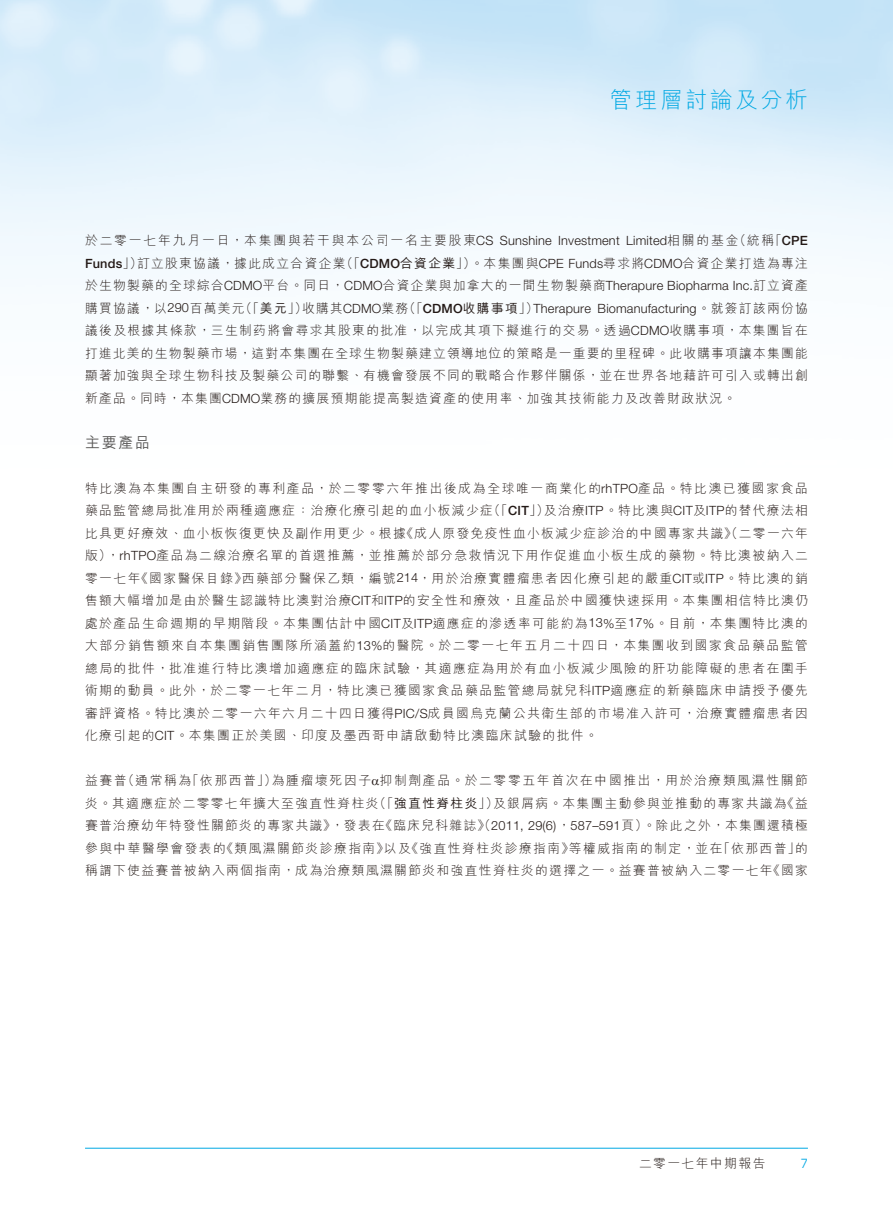
<style>
.page{position:relative;width:893px;height:1212px;background:#fff}
.page>*{position:absolute;margin:0;border:0;box-sizing:border-box;transform-origin:0 0}
.t1{font:300 22.5px "M Hei HK";letter-spacing:.115em;color:#00a8e3}
.t2{font:500 15px "M Hei HK";color:#595857}
.t3{font:300 12.75px/22.5px "M Hei HK";letter-spacing:.105em;color:#231916;text-align:justify}
.t4{font:300 12.75px "Helvetica Neue";letter-spacing:.015em;color:#231916}
.t5{font:condensed 12.75px "Eurostile";color:#00a8e3}
.s1{font-family:"Helvetica Neue"}
.s2{font-family:"Helvetica Neue";font-weight:500}
.s3{font-weight:500}
.s4{font-family:"M Hei HK"}
.s5{font-family:"M Hei HK";font-weight:500}
</style>
<div class="page">
<hr style="left:85px;top:1148px;width:723px;height:1px;background:#00a8e3">
<h1 class="t1" style="left:610px;top:84px;width:199px">管理層討論及分析</h1>
<p class="t3" style="left:85px;top:229px;width:724px">於二零一七年九月一日，本集團與若干與本公司一名主要股東<span class="s1">CS Sunshine Investment Limited</span>相關的基金（統稱「<span class="s2">CPE Funds</span>」）訂立股東協議，據此成立合資企業（「<span class="s2">CDMO</span><span class="s3">合資企業</span>」）。本集團與<span class="s1">CPE Funds</span>尋求將<span class="s1">CDMO</span>合資企業打造為專注於生物製藥的全球綜合<span class="s1">CDMO</span>平台。同日，<span class="s1">CDMO</span>合資企業與加拿大的一間生物製藥商<span class="s1">Therapure Biopharma Inc.</span>訂立資產</p>
<p class="t4" style="left:85px;top:300px;width:724px"><span class="s4">購買協議，以</span>290<span class="s4">百萬美元（「</span><span class="s5">美元</span><span class="s4">」）收購其</span>CDMO<span class="s4">業務（「</span><span class="s3">CDMO</span><span class="s5">收購事項</span><span class="s4">」）</span>Therapure Biomanufacturing<span class="s4">。就簽訂該兩份協</span></p>
<p class="t3" style="left:85px;top:319px;width:724px">議後及根據其條款，三生制药將會尋求其股東的批准，以完成其項下擬進行的交易。透過<span class="s1">CDMO</span>收購事項，本集團旨在打進北美的生物製藥市場，這對本集團在全球生物製藥建立領導地位的策略是一重要的里程碑。此收購事項讓本集團能顯著加強與全球生物科技及製藥公司的聯繫、有機會發展不同的戰略合作夥伴關係，並在世界各地藉許可引入或轉出創新產品。同時，本集團<span class="s1">CDMO</span>業務的擴展預期能提高製造資產的使用率、加強其技術能力及改善財政狀況。</p>
<p class="t2" style="left:85px;top:431px;width:67px">主要產品</p>
<p class="t3" style="left:85px;top:476px;width:724px">特比澳為本集團自主研發的專利產品，於二零零六年推出後成為全球唯一商業化的<span class="s1">rhTPO</span>產品。特比澳已獲國家食品藥品監管總局批准用於兩種適應症：治療化療引起的血小板減少症（「<span class="s2">CIT</span>」）及治療<span class="s1">ITP</span>。特比澳與<span class="s1">CIT</span>及<span class="s1">ITP</span>的替代療法相比具更好療效、血小板恢復更快及副作用更少。根據《成人原發免疫性血小板減少症診治的中國專家共識》（二零一六年版），<span class="s1">rhTPO</span>產品為二線治療名單的首選推薦，並推薦於部分急救情況下用作促進血小板生成的藥物。特比澳被納入二零一七年《國家醫保目錄》西藥部分醫保乙類，編號<span class="s1">214</span>，用於治療實體瘤患者因化療引起的嚴重<span class="s1">CIT</span>或<span class="s1">ITP</span>。特比澳的銷售額大幅增加是由於醫生認識特比澳對治療<span class="s1">CIT</span>和<span class="s1">ITP</span>的安全性和療效，且產品於中國獲快速採用。本集團相信特比澳仍處於產品生命週期的早期階段。本集團估計中國<span class="s1">CIT</span>及<span class="s1">ITP</span>適應症的滲透率可能約為<span class="s1">13%</span>至<span class="s1">17%</span>。目前，本集團特比澳的大部分銷售額來自本集團銷售團隊所涵蓋約<span class="s1">13%</span>的醫院。於二零一七年五月二十四日，本集團收到國家食品藥品監管總局的批件，批准進行特比澳增加適應症的臨床試驗，其適應症為用於有血小板減少風險的肝功能障礙的患者在圍手術期的動員。此外，於二零一七年二月，特比澳已獲國家食品藥品監管總局就兒科<span class="s1">ITP</span>適應症的新藥臨床申請授予優先審評資格。特比澳於二零一六年六月二十四日獲得<span class="s1">PIC/S</span>成員國烏克蘭公共衛生部的市場准入許可，治療實體瘤患者因化療引起的<span class="s1">CIT</span>。本集團正於美國、印度及墨西哥申請啟動特比澳臨床試驗的批件。</p>
<p class="t3" style="left:85px;top:769px;width:724px">益賽普（通常稱為「依那西普」）為腫瘤壞死因子 抑制劑產品。於二零零五年首次在中國推出，用於治療類風濕性關節炎。其適應症於二零零七年擴大至強直性脊柱炎（「<span class="s3">強直性脊柱炎</span>」）及銀屑病。本集團主動參與並推動的專家共識為《益賽普治療幼年特發性關節炎的專家共識》，發表在《臨床兒科雜誌》（<span class="s1">2011, 29(6)</span>，<span class="s1">587–591</span>頁）。除此之外，本集團還積極參與中華醫學會發表的《類風濕關節炎診療指南》以及《強直性脊柱炎診療指南》等權威指南的制定，並在「依那西普」的稱謂下使益賽普被納入兩個指南，成為治療類風濕關節炎和強直性脊柱炎的選擇之一。益賽普被納入二零一七年《國家</p>
<p class="t3" style="left:639px;top:1152px;width:128px">二零一七年中期報告</p>
<p class="t5" style="left:801px;top:1155px;width:9px">7</p>
</div>
